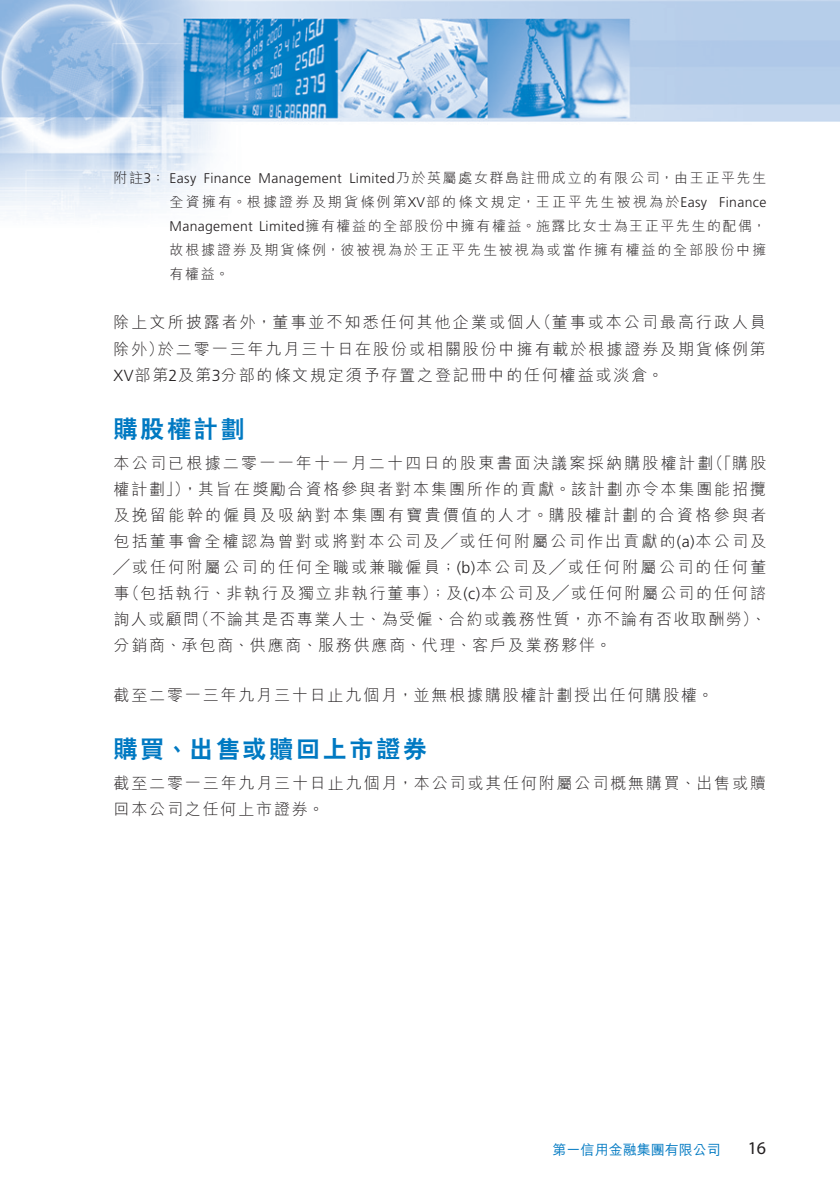
<style>
.page{position:relative;width:840px;height:1191px;background:#fff}
.page>*{position:absolute;margin:0;border:0;box-sizing:border-box;transform-origin:0 0}
._03_H1{font:800 24px "C Hei 2 HK";letter-spacing:.115em;color:#0079c2}
.t1{font:18px "Myriad Pro";color:#231f20}
._11_P0{font:300 16px/26px "M Hei HK";letter-spacing:.12em;color:#231f20}
._11_P0-2{font:300 16px/26px "M Hei HK";letter-spacing:.14em;color:#231f20}
._11_P0-3{font:300 16px "M Hei HK";letter-spacing:.145em;color:#231f20}
._11_P0-4{font:300 16px "M Hei HK";letter-spacing:.09em;color:#231f20}
._21_IN0__Note{font:300 14px/24px "M Hei HK";letter-spacing:.13em;color:#231f20}
._21_IN0__Note-2{font:300 14px "Frutiger LT Std";letter-spacing:.025em;color:#231f20}
.t2{font:500 14px "M Hei HK";color:#0079c2}
.s1{font-family:"M Hei HK"}
.s2{font-family:"Frutiger LT Std"}
</style>
<div class="page">
<img style="left:1px;top:0;width:838px;height:217px">
<img style="left:0;top:0;width:1px;height:1191px">
<p class="_21_IN0__Note-2" style="left:113px;top:170px;width:84px"><span class="s1">附註</span>3<span class="s1">：</span> Easy</p>
<p class="_21_IN0__Note-2" style="left:204px;top:170px;width:49px">Finance</p>
<p class="_21_IN0__Note-2" style="left:258px;top:170px;width:85px">Management</p>
<p class="_21_IN0__Note" style="left:349px;top:165px;width:418px"><span class="s2">Limited</span>乃於英屬處女群島註冊成立的有限公司，由王正平先生</p>
<p class="_21_IN0__Note" style="left:169px;top:189px;width:598px">全資擁有。根據證券及期貨條例第<span class="s2">XV</span>部的條文規定，王正平先生被視為於<span class="s2">Easy Management Limited</span>擁有權益的全部股份中擁有權益。施露比女士為王正平先生的配偶，故根據證券及期貨條例，彼被視為於王正平先生被視為或當作擁有權益的全部股份中擁有權益。</p>
<p class="_11_P0" style="left:535px;top:309px;width:232px">（董事或本公司最高行政人員</p>
<p class="_21_IN0__Note-2" style="left:718px;top:194px;width:49px">Finance</p>
<p class="_11_P0" style="left:158px;top:309px;width:609px;text-indent:-44px">除上文所披露者外，董事並不知悉任何其他企業或個人<br>於二零一三年九月三十日在股份或相關股份中擁有載於根據證券及期貨條例第</p>
<p class="_11_P0" style="left:113px;top:335px;width:551px">除外）<br><span class="s2">XV</span>部第<span class="s2">2</span>及第<span class="s2">3</span>分部的條文規定須予存置之登記冊中的任何權益或淡倉。</p>
<p class="_03_H1" style="left:113px;top:413px;width:132px">購股權計劃</p>
<p class="_11_P0" style="left:707px;top:449px;width:60px">（「購股</p>
<p class="_11_P0-2" style="left:182px;top:449px;width:585px;text-indent:-68px">本公司已根據二零一一年十一月二十四日的股東書面決議案採納購股權計劃<br>，其旨在獎勵合資格參與者對本集團所作的貢獻。該計劃亦令本集團能招攬</p>
<p class="_11_P0" style="left:113px;top:475px;width:78px">權計劃」）</p>
<p class="_11_P0-3" style="left:113px;top:503px;width:654px">及挽留能幹的僱員及吸納對本集團有寶貴價值的人才。購股權計劃的合資格參與者</p>
<p class="_11_P0" style="left:113px;top:527px;width:654px">包括董事會全權認為曾對或將對本公司及╱或任何附屬公司作出貢獻的 <span class="s2">)a(</span> 本公司及</p>
<p class="_11_P0-2" style="left:113px;top:553px;width:654px">╱或任何附屬公司的任何全職或兼職僱員；<span class="s2">( )b</span> 本公司及╱或任何附屬公司的任何董</p>
<p class="_11_P0" style="left:124px;top:579px;width:643px">（包括執行、非執行及獨立非執行董事）；及 <span class="s2">)c(</span> 本公司及╱或任何附屬公司的任何諮</p>
<p class="_11_P0" style="left:113px;top:579px;width:17px">事</p>
<p class="_11_P0-4" style="left:193px;top:607px;width:574px">（不論其是否專業人士、為受僱、合約或義務性質，亦不論有否收取酬勞、(</p>
<p class="_11_P0" style="left:113px;top:605px;width:499px">詢人或顧問<br>分銷商、承包商、供應商、服務供應商、代理、客戶及業務夥伴。</p>
<p class="_11_P0" style="left:113px;top:681px;width:601px">截至二零一三年九月三十日止九個月，並無根據購股權計劃授出任何購股權。</p>
<p class="_03_H1" style="left:113px;top:733px;width:315px">購買、出售或贖回上市證券</p>
<p class="_11_P0" style="left:113px;top:769px;width:653px">截至二零一三年九月三十日止九個月，本公司或其任何附屬公司概無購買、出售或贖回本公司之任何上市證券。</p>
<p class="t2" style="left:552px;top:1139px;width:169px">第一信用金融集團有限公司</p>
<p class="t1" style="left:747px;top:1137px;width:20px">16</p>
</div>
